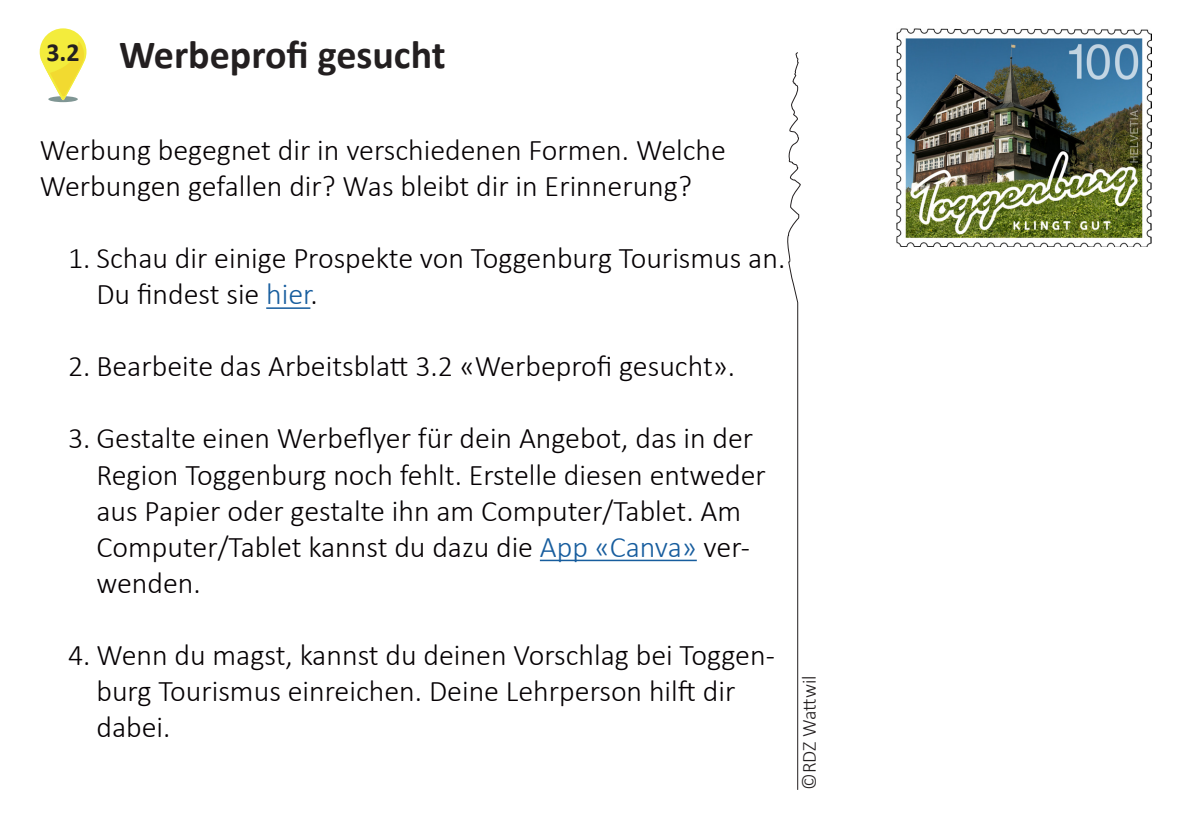
<style>
.page{position:relative;width:1191px;height:840px;background:#fff}
.page>*{position:absolute;margin:0;border:0;box-sizing:border-box;transform-origin:0 0}
.t1{font:700 40px "Calibri";color:#231f20}
.t2{font:300 30px/36px "Calibri";color:#050003}
.t3{font:700 26px "Calibri";color:#231f20}
.t4{font:300 20px "Calibri";letter-spacing:-.005em;color:#231f20}
.s1{color:#175d9e}
</style>
<div class="page">
<svg style="left:40px;top:28px;width:46px;height:74px"></svg>
<svg style="left:787px;top:52px;width:14px;height:738px"></svg>
<img style="left:896px;top:28px;width:255px;height:219px">
<hr style="left:266px;top:307px;width:44px;height:2px;background:#175d9e">
<hr style="left:540px;top:559px;width:157px;height:2px;background:#175d9e">
<p class="t3" style="left:46px;top:33px;width:35px">3.2</p>
<p class="t1" style="left:119px;top:26px;width:328px">Werbeprofi gesucht</p>
<p class="t2" style="left:40px;top:132px;width:688px">Werbung begegnet dir in verschiedenen Formen. Welche<br>Werbungen gefallen dir? Was bleibt dir in Erinnerung?</p>
<p class="t2" style="left:96px;top:240px;width:690px;text-indent:-28px">1. Schau dir einige Prospekte von Toggenburg Tourismus an.<br>Du findest sie <span class="s1">hier</span>.</p>
<p class="t2" style="left:68px;top:348px;width:668px">2. Bearbeite das Arbeitsblatt 3.2 «Werbeprofi gesucht».</p>
<p class="t2" style="left:96px;top:420px;width:671px;text-indent:-28px">3. Gestalte einen Werbeflyer für dein Angebot, das in der Region Toggenburg noch fehlt. Erstelle diesen entweder aus Papier oder gestalte ihn am Computer/Tablet. Am Computer/Tablet kannst du dazu die <span class="s1">App «Canva»</span> ver&shy;wenden.</p>
<p class="t2" style="left:96px;top:636px;width:680px;text-indent:-28px">4. Wenn du magst, kannst du deinen Vorschlag bei Toggen&shy;burg Tourismus einreichen. Deine Lehrperson hilft dir dabei.</p>
<p class="t4" style="left:796px;top:789px;width:116px;rotate:-90deg">©RDZ Wattwil</p>
</div>
